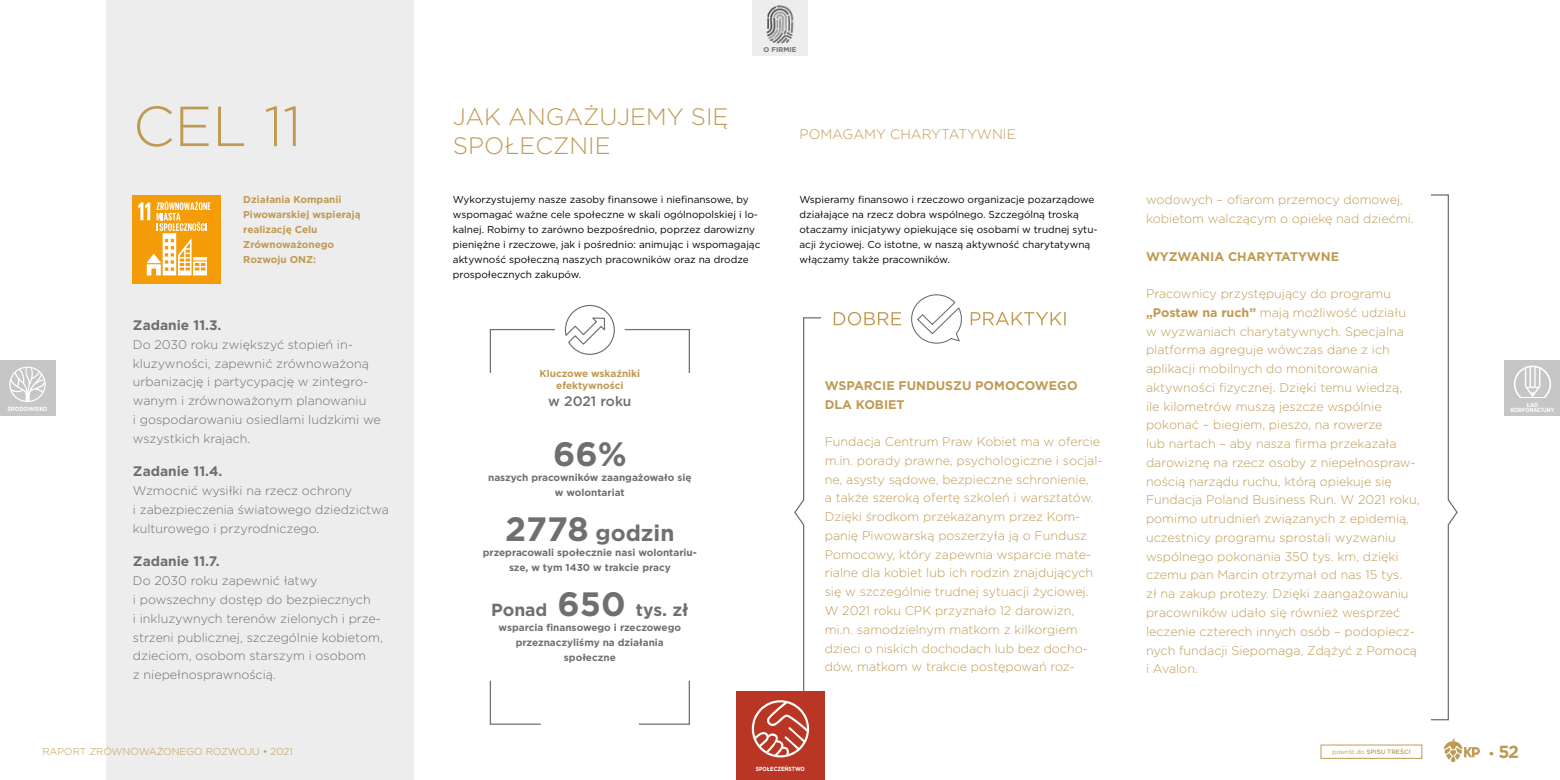
<style>
.page{position:relative;width:1560px;height:780px;background:#fff}
.page>*{position:absolute;margin:0;border:0;box-sizing:border-box;transform-origin:0 0}
.t1{font:300 56.25px "Gotham";color:#c09a53}
.t2{font:700 33.75px "Gotham";color:#706f6f}
.t3{font:300 23.75px/28.5px "Gotham";color:#c09a53}
.t4{font:700 22.5px "Gotham";color:#706f6f}
.t5{font:700 17.5px "Gotham";color:#706f6f}
.t6{font:700 17.5px "Gotham";color:#c09a53}
.t7{font:700 13.75px "Gotham";color:#706f6f}
.t8{font:300 13.75px "Gotham";color:#c09a53}
.t9{font:500 13.75px "Gotham";letter-spacing:-.005em;color:#706f6f}
.t10{font:300 12.5px/18.8px "Gotham";color:#c09a53}
.t11{font:300 12.5px/18.8px "Gotham";color:#706f6f}
.t12{font:700 12.5px/18.8px "Gotham";color:#c09a53}
.t13{font:10px/15px "Gotham";color:#000}
.t14{font:700 10px/15px "Gotham";color:#706f6f;text-align:center}
.t15{font:700 10px/15px "Gotham";color:#c09a53}
.t16{font:300 10px "Gotham";color:#c09a53}
.t17{font:700 6.88px "Gotham";color:#706f6f}
.t18{font:500 6.25px "Gotham";color:#c09a53}
.t19{font:700 6px/5.6px "Gotham";color:#fff;text-align:center;scale:.85 1}
.t20{font:700 6px "Gotham";color:#fff;scale:.9 1}
.s1{font-weight:700}
.s2{font-size:33.75px}
.s3{font-weight:400}
.s4{font-size:12.5px}
</style>
<div class="page">
<div style="left:106px;top:0;width:308px;height:780px;background:#ededed"></div>
<div style="left:132px;top:195px;width:88px;height:88px;background:#f59d08"></div>
<svg style="left:138px;top:201px;width:73px;height:74px"></svg>
<svg style="left:489px;top:304px;width:201px;height:69px"></svg>
<svg style="left:489px;top:680px;width:201px;height:45px"></svg>
<svg style="left:794px;top:194px;width:664px;height:527px"></svg>
<svg style="left:833px;top:294px;width:232px;height:50px"></svg>
<svg style="left:1443px;top:738px;width:36px;height:24px"></svg>
<div style="left:736px;top:691px;width:88px;height:89px;background:#b83623"></div>
<svg style="left:751px;top:700px;width:58px;height:57px"></svg>
<div style="left:0;top:361px;width:55px;height:55px;background:#c6c6c6"></div>
<svg style="left:9px;top:366px;width:37px;height:36px"></svg>
<div style="left:1504px;top:361px;width:55px;height:55px;background:#c6c6c6"></div>
<svg style="left:1514px;top:365px;width:36px;height:33px"></svg>
<div style="left:752px;top:0;width:55px;height:55px;background:#ededed"></div>
<img style="left:766px;top:5px;width:28px;height:39px">
<h1 class="t1" style="left:133px;top:91px;width:170px">CEL 11</h1>
<h3 class="t3" style="left:453px;top:102px;width:277px">JAK ANGAŻUJEMY SIĘ<br>SPOŁECZNIE</h3>
<p class="t17" style="left:763px;top:45px;width:34px">O FIRMIE</p>
<p class="t8" style="left:799px;top:125px;width:218px">POMAGAMY CHARYTATYWNIE</p>
<p class="t10" style="left:1145px;top:190px;width:269px">wodowych – ofiarom przemocy domowej, kobietom walczącym o opiekę nad dziećmi.</p>
<p class="t12" style="left:1145px;top:247px;width:194px">WYZWANIA CHARYTATYWNE</p>
<p class="t10" style="left:1145px;top:284px;width:275px">Pracownicy przystępujący do programu <span class="s1">„Postaw na ruch”</span> mają możliwość udziału w wyzwaniach charytatywnych. Specjalna platforma agreguje wówczas dane z ich aplikacji mobilnych do monitorowania aktywności fizycznej. Dzięki temu wiedzą,<br>ile kilometrów muszą jeszcze wspólnie pokonać – biegiem, pieszo, na rowerze<br>lub nartach – aby nasza firma przekazała darowiznę na rzecz osoby z niepełnospraw&shy;nością narządu ruchu, którą opiekuje się Fundacja Poland Business Run. W 2021 roku, pomimo utrudnień związanych z epidemią, uczestnicy programu sprostali wyzwaniu wspólnego pokonania 350 tys. km, dzięki czemu pan Marcin otrzymał od nas 15 tys.<br>zł na zakup protezy. Dzięki zaangażowaniu pracowników udało się również wesprzeć leczenie czterech innych osób – podopiecz&shy;nych fundacji Siepomaga, Zdążyć z Pomocą i Avalon.</p>
<p class="t15" style="left:243px;top:192px;width:119px">Działania Kompanii<br>Piwowarskiej wspierają realizację Celu<br>Zrównoważonego<br>Rozwoju ONZ:</p>
<p class="t13" style="left:453px;top:192px;width:309px">Wykorzystujemy nasze zasoby finansowe i niefinansowe, by wspomagać ważne cele społeczne w skali ogólnopolskiej i lo&shy;kalnej. Robimy to zarówno bezpośrednio, poprzez darowizny pieniężne i rzeczowe, jak i pośrednio: animując i wspomagając aktywność społeczną naszych pracowników oraz na drodze prospołecznych zakupów.</p>
<p class="t13" style="left:799px;top:192px;width:299px">Wspieramy finansowo i rzeczowo organizacje pozarządowe działające na rzecz dobra wspólnego. Szczególną troską otaczamy inicjatywy opiekujące się osobami w trudnej sytu&shy;acji życiowej. Co istotne, w naszą aktywność charytatywną włączamy także pracowników.</p>
<p class="t7" style="left:133px;top:316px;width:90px">Zadanie 11.3.</p>
<p class="t11" style="left:133px;top:335px;width:249px">Do 2030 roku zwiększyć stopień in&shy;kluzywności, zapewnić zrównoważoną urbanizację i partycypację w zintegro&shy;wanym i zrównoważonym planowaniu<br>i gospodarowaniu osiedlami ludzkimi we wszystkich krajach.</p>
<p class="t7" style="left:133px;top:462px;width:91px">Zadanie 11.4.</p>
<p class="t11" style="left:133px;top:481px;width:257px">Wzmocnić wysiłki na rzecz ochrony<br>i zabezpieczenia światowego dziedzictwa kulturowego i przyrodniczego.</p>
<p class="t7" style="left:133px;top:552px;width:88px">Zadanie 11.7.</p>
<p class="t11" style="left:133px;top:571px;width:251px">Do 2030 roku zapewnić łatwy<br>i powszechny dostęp do bezpiecznych<br>i inkluzywnych terenów zielonych i prze&shy;strzeni publicznej, szczególnie kobietom, dzieciom, osobom starszym i osobom<br>z niepełnosprawnością.</p>
<p class="t15" style="left:539px;top:368px;width:102px;line-height:12px;text-align:center">Kluczowe wskaźniki efektywności</p>
<p class="t9" style="left:548px;top:392px;width:85px">w 2021 roku</p>
<h2 class="t2" style="left:553px;top:431px;width:75px">66%</h2>
<p class="t14" style="left:488px;top:470px;width:205px">naszych pracowników zaangażowało się w wolontariat</p>
<h3 class="t4" style="left:505px;top:518px;width:171px"><span class="s2">2778</span> godzin</h3>
<p class="t14" style="left:483px;top:545px;width:215px">przepracowali społecznie nasi wolontariu&shy;sze, w tym 1430 w trakcie pracy</p>
<h3 class="t5" style="left:491px;top:598px;width:199px">Ponad <span class="s2">650</span> tys. zł</h3>
<p class="t14" style="left:498px;top:620px;width:184px">wsparcia finansowego i rzeczowego przeznaczyliśmy na działania społeczne</p>
<p class="t12" style="left:824px;top:376px;width:254px">WSPARCIE FUNDUSZU POMOCOWEGO<br>DLA KOBIET</p>
<p class="t10" style="left:824px;top:432px;width:279px">Fundacja Centrum Praw Kobiet ma w ofercie m.in. porady prawne, psychologiczne i socjal&shy;ne, asysty sądowe, bezpieczne schronienie,<br>a także szeroką ofertę szkoleń i warsztatów.<br>Dzięki środkom przekazanym przez Kom&shy;panię Piwowarską poszerzyła ją o Fundusz Pomocowy, który zapewnia wsparcie mate&shy;rialne dla kobiet lub ich rodzin znajdujących się w szczególnie trudnej sytuacji życiowej.<br>W 2021 roku CPK przyznało 12 darowizn, mi.n. samodzielnym matkom z kilkorgiem dzieci o niskich dochodach lub bez docho&shy;dów, matkom w trakcie postępowań roz-</p>
<p class="t20" style="left:7px;top:405px;width:46px">ŚRODOWISKO</p>
<p class="t19" style="left:1510px;top:401px;width:53px">ŁAD<br>KORPORACYJNY</p>
<p class="t16" style="left:42px;top:744px;width:252px">RAPORT ZRÓWNOWAŻONEGO ROZWOJU • 2021</p>
<p class="t18" style="left:1331px;top:747px;width:80px"><span class="s3">powrót do</span> SPISU TREŚCI</p>
<h3 class="t6" style="left:1488px;top:740px;width:32px"><span class="s4">•</span> 52</h3>
<p class="t19" style="left:756px;top:766px;width:59px">SPOŁECZEŃSTWO</p>
</div>
